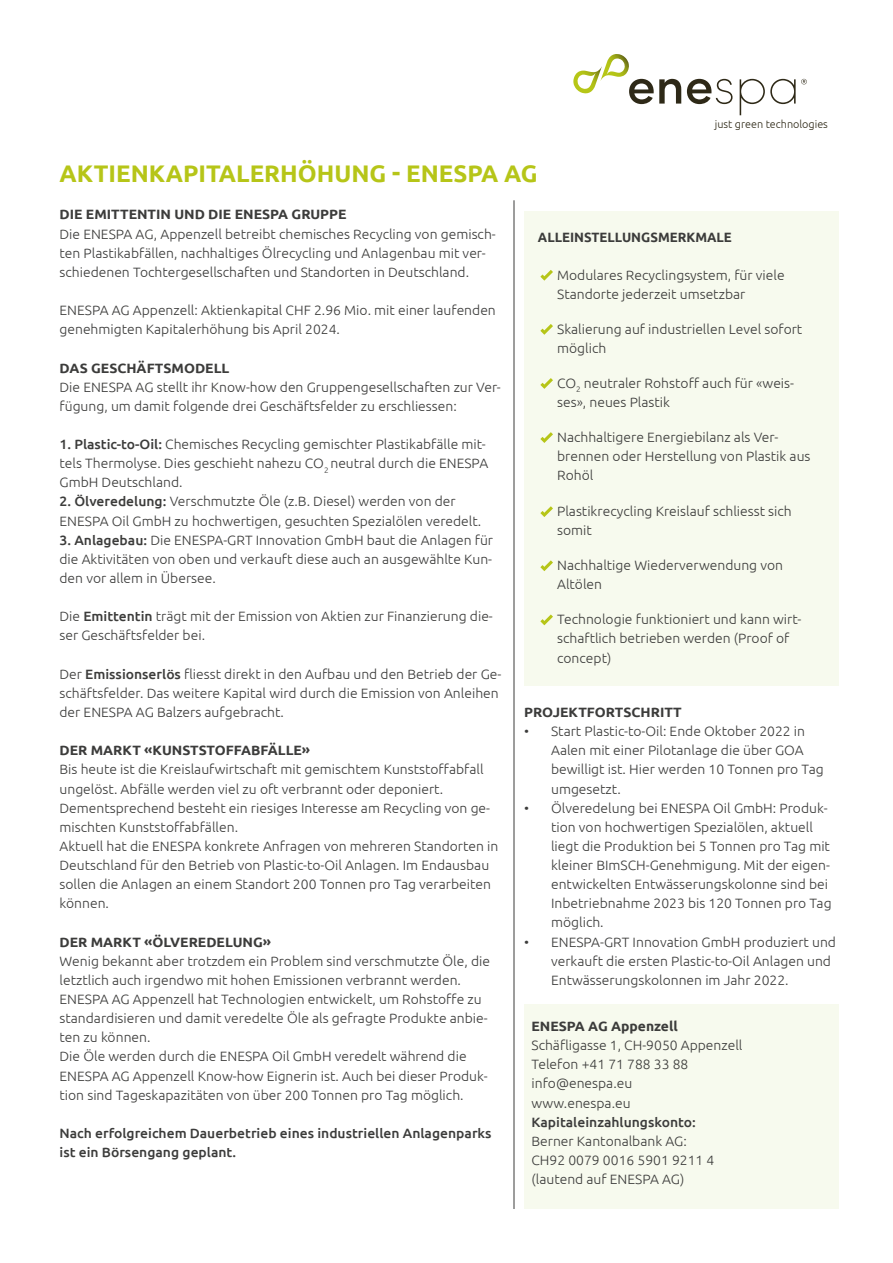
<style>
.page{position:relative;width:893px;height:1263px;background:#fff}
.page>*{position:absolute;margin:0;border:0;box-sizing:border-box;transform-origin:0 0}
.t1{font:700 24px "Ubuntu";color:#b6c518}
.t2{font:300 13.5px/19.2px "Ubuntu";color:#3c3c3b}
.t3{font:700 13.5px "Ubuntu";color:#3c3c3b}
.t4{font:500 13.5px/19.2px "Ubuntu";color:#3c3c3b}
.t5{font:300 10.8px "Ubuntu";color:#2e2917}
.s1{font-weight:500}
</style>
<div class="page">
<div style="left:524px;top:1005px;width:315px;height:204px;background:#f7faee"></div>
<svg style="left:687px;top:79px;width:45px;height:25px"></svg>
<svg style="left:573px;top:54px;width:108px;height:50px"></svg>
<svg style="left:740px;top:79px;width:67px;height:36px"></svg>
<div style="left:524px;top:211px;width:315px;height:475px;background:#f7faee"></div>
<svg style="left:540px;top:270px;width:13px;height:11px"></svg>
<svg style="left:540px;top:324px;width:13px;height:11px"></svg>
<svg style="left:540px;top:378px;width:13px;height:11px"></svg>
<svg style="left:540px;top:432px;width:13px;height:11px"></svg>
<svg style="left:540px;top:506px;width:13px;height:11px"></svg>
<svg style="left:540px;top:614px;width:13px;height:11px"></svg>
<svg style="left:540px;top:560px;width:13px;height:11px"></svg>
<hr style="left:514px;top:200px;width:1px;height:1009px;background:#3c3c3b">
<h1 class="t1" style="left:60px;top:158px;width:480px">AKTIENKAPITALERHÖHUNG - ENESPA AG</h1>
<p class="t5" style="left:715px;top:118px;width:115px">just green technologies</p>
<p class="t3" style="left:60px;top:206px;width:289px">DIE EMITTENTIN UND DIE ENESPA GRUPPE</p>
<p class="t2" style="left:60px;top:224px;width:438px">Die ENESPA AG, Appenzell betreibt chemisches Recycling von gemisch&shy;ten Plastikabfällen, nachhaltiges Ölrecycling und Anlagenbau mit ver&shy;schiedenen Tochtergesellschaften und Standorten in Deutschland.</p>
<p class="t2" style="left:60px;top:300px;width:438px">ENESPA AG Appenzell: Aktienkapital CHF 2.96 Mio. mit einer laufenden genehmigten Kapitalerhöhung bis April 2024.</p>
<p class="t3" style="left:60px;top:359px;width:171px">DAS GESCHÄFTSMODELL</p>
<p class="t2" style="left:60px;top:377px;width:443px">Die ENESPA AG stellt ihr Know-how den Gruppengesellschaften zur Ver&shy;fügung, um damit folgende drei Geschäftsfelder zu erschliessen:</p>
<p class="t2" style="left:60px;top:434px;width:430px"><span class="s1">1. Plastic-to-Oil:</span> Chemisches Recycling gemischter Plastikabfälle mit&shy;tels Thermolyse. Dies geschieht nahezu CO<sub>2</sub> neutral durch die ENESPA<br>GmbH Deutschland.</p>
<p class="t2" style="left:60px;top:492px;width:423px"><span class="s1">2. Ölveredelung:</span> Verschmutzte Öle (z.B. Diesel) werden von der<br>ENESPA Oil GmbH zu hochwertigen, gesuchten Spezialölen veredelt.</p>
<p class="t2" style="left:60px;top:530px;width:435px;text-align:justify"><span class="s1">3. Anlagebau:</span> Die ENESPA-GRT Innovation GmbH baut die Anlagen für die Aktivitäten von oben und verkauft diese auch an ausgewählte Kun&shy;den vor allem in Übersee.</p>
<p class="t2" style="left:60px;top:606px;width:435px">Die <span class="s1">Emittentin</span> trägt mit der Emission von Aktien zur Finanzierung die&shy;ser Geschäftsfelder bei.</p>
<p class="t2" style="left:60px;top:664px;width:443px">Der <span class="s1">Emissionserlös</span> fliesst direkt in den Aufbau und den Betrieb der Ge&shy;schäftsfelder. Das weitere Kapital wird durch die Emission von Anleihen der ENESPA AG Balzers aufgebracht.</p>
<p class="t3" style="left:60px;top:742px;width:252px">DER MARKT «KUNSTSTOFFABFÄLLE»</p>
<p class="t2" style="left:60px;top:760px;width:440px">Bis heute ist die Kreislaufwirtschaft mit gemischtem Kunststoffabfall ungelöst. Abfälle werden viel zu oft verbrannt oder deponiert.<br>Dementsprechend besteht ein riesiges Interesse am Recycling von ge&shy;mischten Kunststoffabfällen.<br>Aktuell hat die ENESPA konkrete Anfragen von mehreren Standorten in Deutschland für den Betrieb von Plastic-to-Oil Anlagen. Im Endausbau sollen die Anlagen an einem Standort 200 Tonnen pro Tag verarbeiten können.</p>
<p class="t3" style="left:60px;top:933px;width:213px">DER MARKT «ÖLVEREDELUNG»</p>
<p class="t2" style="left:60px;top:951px;width:432px">Wenig bekannt aber trotzdem ein Problem sind verschmutzte Öle, die letztlich auch irgendwo mit hohen Emissionen verbrannt werden.<br>ENESPA AG Appenzell hat Technologien entwickelt, um Rohstoffe zu standardisieren und damit veredelte Öle als gefragte Produkte anbie&shy;ten zu können.<br>Die Öle werden durch die ENESPA Oil GmbH veredelt während die ENESPA AG Appenzell Know-how Eignerin ist. Auch bei dieser Produk&shy;tion sind Tageskapazitäten von über 200 Tonnen pro Tag möglich.</p>
<p class="t4" style="left:60px;top:1123px;width:434px">Nach erfolgreichem Dauerbetrieb eines industriellen Anlagenparks ist ein Börsengang geplant.</p>
<p class="t3" style="left:538px;top:229px;width:195px">ALLEINSTELLUNGSMERKMALE</p>
<p class="t2" style="left:557px;top:265px;width:229px">Modulares Recyclingsystem, für viele<br>Standorte jederzeit umsetzbar</p>
<p class="t2" style="left:557px;top:319px;width:247px">Skalierung auf industriellen Level sofort möglich</p>
<p class="t2" style="left:557px;top:373px;width:238px">CO<sub>2</sub> neutraler Rohstoff auch für «weis&shy;ses», neues Plastik</p>
<p class="t2" style="left:557px;top:427px;width:255px">Nachhaltigere Energiebilanz als Ver&shy;brennen oder Herstellung von Plastik aus<br>Rohöl</p>
<p class="t2" style="left:557px;top:501px;width:236px">Plastikrecycling Kreislauf schliesst sich somit</p>
<p class="t2" style="left:557px;top:555px;width:227px">Nachhaltige Wiederverwendung von<br>Altölen</p>
<p class="t2" style="left:557px;top:609px;width:246px">Technologie funktioniert und kann wirt&shy;schaftlich betrieben werden (Proof of concept)</p>
<p class="t3" style="left:524px;top:704px;width:159px">PROJEKTFORTSCHRITT</p>
<p class="t2" style="left:551px;top:721px;width:274px;text-indent:-27px">• Start Plastic-to-Oil: Ende Oktober 2022 in Aalen mit einer Pilotanlage die über GOA bewilligt ist. Hier werden 10 Tonnen pro Tag umgesetzt.</p>
<p class="t2" style="left:551px;top:798px;width:282px;text-indent:-27px">• Ölveredelung bei ENESPA Oil GmbH: Produk&shy;tion von hochwertigen Spezialölen, aktuell liegt die Produktion bei 5 Tonnen pro Tag mit kleiner BImSCH-Genehmigung. Mit der eigen&shy;entwickelten Entwässerungskolonne sind bei Inbetriebnahme 2023 bis 120 Tonnen pro Tag möglich.</p>
<p class="t2" style="left:551px;top:932px;width:286px;text-indent:-27px">• ENESPA-GRT Innovation GmbH produziert und verkauft die ersten Plastic-to-Oil Anlagen und<br>Entwässerungskolonnen im Jahr 2022.</p>
<p class="t3" style="left:531px;top:1018px;width:148px">ENESPA AG Appenzell</p>
<p class="t2" style="left:531px;top:1035px;width:212px">Schäfligasse 1, CH-9050 Appenzell<br>Telefon +41 71 788 33 88 info@enespa.eu<br>www.enespa.eu</p>
<p class="t4" style="left:531px;top:1112px;width:166px">Kapitaleinzahlungskonto:</p>
<p class="t2" style="left:531px;top:1131px;width:184px">Berner Kantonalbank AG:<br>CH92 0079 0016 5901 9211 4 (lautend auf ENESPA AG)</p>
</div>
